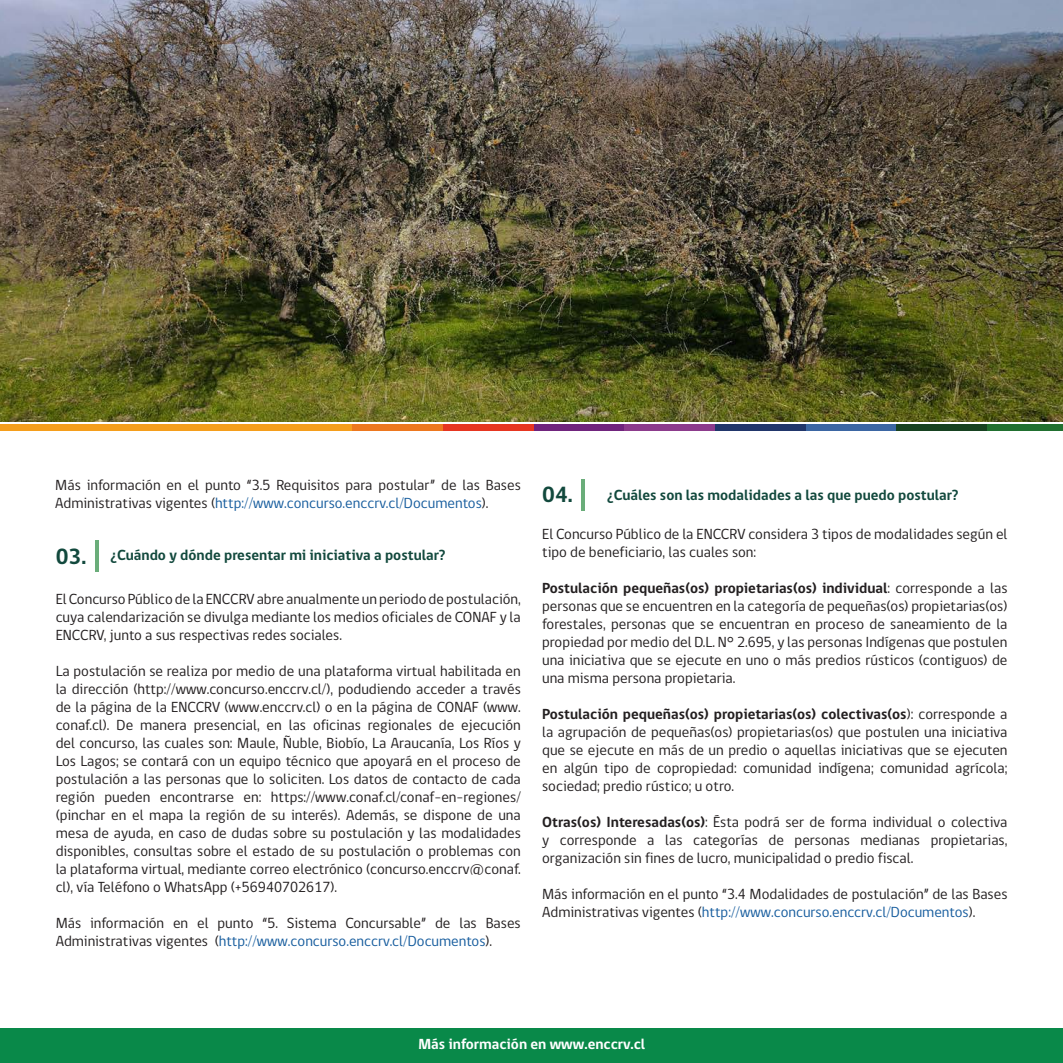
<style>
.page{position:relative;width:1063px;height:1063px;background:#fff}
.page>*{position:absolute;margin:0;border:0;box-sizing:border-box;transform-origin:0 0}
.t1{font:700 22.5px "gob CL";color:#12493d}
.Párrafo{font:15px/18px "gob CL";color:#231f20;text-align:justify}
.pregunta{font:700 15px "gob CL";color:#12493d}
.t2{font:700 15px "gob CL";color:#fff}
.s1{color:#175d9e}
.s2{font-weight:700}
</style>
<div class="page">
<div style="left:0;top:1028px;width:1063px;height:35px;background:#098949"></div>
<hr style="left:95px;top:541px;width:3px;height:31px;background:#6aad7a">
<img style="left:0;top:0;width:1063px;height:421px">
<hr style="left:581px;top:479px;width:4px;height:31px;background:#6aad7a">
<div style="left:0;top:425px;width:353px;height:6px;background:#f59e1c"></div>
<div style="left:353px;top:425px;width:90px;height:6px;background:#ed781f"></div>
<div style="left:443px;top:425px;width:91px;height:6px;background:#e63621"></div>
<div style="left:534px;top:425px;width:91px;height:6px;background:#70247d"></div>
<div style="left:625px;top:425px;width:90px;height:6px;background:#8c3b8c"></div>
<div style="left:715px;top:425px;width:91px;height:6px;background:#21366b"></div>
<div style="left:806px;top:425px;width:91px;height:6px;background:#3b66a3"></div>
<div style="left:897px;top:425px;width:90px;height:6px;background:#174221"></div>
<div style="left:987px;top:425px;width:76px;height:6px;background:#217030"></div>
<p class="Párrafo" style="left:55px;top:477px;width:467px">Más información en el punto “3.5 Requisitos para postular” de las Bases<br>Administrativas vigentes (<span class="s1">http://www.concurso.enccrv.cl/Documentos</span>).</p>
<p class="t1" style="left:56px;top:541px;width:32px">03.</p>
<p class="pregunta" style="left:111px;top:544px;width:336px">¿Cuándo y dónde presentar mi iniciativa a postular?</p>
<p class="Párrafo" style="left:56px;top:591px;width:467px">El Concurso Público de la ENCCRV abre anualmente un periodo de postulación, cuya calendarización se divulga mediante los medios oficiales de CONAF y la ENCCRV, junto a sus respectivas redes sociales.</p>
<p class="Párrafo" style="left:56px;top:663px;width:467px">La postulación se realiza por medio de una plataforma virtual habilitada en la dirección (http://www.concurso.enccrv.cl/), podudiendo acceder a través de la página de la ENCCRV (www.enccrv.cl) o en la página de CONAF (www. conaf.cl). De manera presencial, en las oficinas regionales de ejecución del concurso, las cuales son: Maule, Ñuble, Biobío, La Araucanía, Los Ríos y Los Lagos; se contará con un equipo técnico que apoyará en el proceso de postulación a las personas que lo soliciten. Los datos de contacto de cada región pueden encontrarse en: https://www.conaf.cl/conaf-en-regiones/ (pinchar en el mapa la región de su interés). Además, se dispone de una mesa de ayuda, en caso de dudas sobre su postulación y las modalidades disponibles, consultas sobre el estado de su postulación o problemas con la plataforma virtual, mediante correo electrónico (concurso.enccrv@conaf. cl), vía Teléfono o WhatsApp (+56940702617).</p>
<p class="Párrafo" style="left:56px;top:915px;width:467px">Más información en el punto “5. Sistema Concursable” de las Bases<br>Administrativas vigentes (<span class="s1">http://www.concurso.enccrv.cl/Documentos</span>).</p>
<p class="t1" style="left:542px;top:479px;width:32px">04.</p>
<p class="pregunta" style="left:607px;top:484px;width:353px">¿Cuáles son las modalidades a las que puedo postular?</p>
<p class="Párrafo" style="left:542px;top:525px;width:467px">El Concurso Público de la ENCCRV considera 3 tipos de modalidades según el tipo de beneficiario, las cuales son:</p>
<p class="Párrafo" style="left:542px;top:579px;width:467px"><span class="s2">Postulación pequeñas(os) propietarias(os) individual</span>: corresponde a las personas que se encuentren en la categoría de pequeñas(os) propietarias(os) forestales, personas que se encuentran en proceso de saneamiento de la propiedad por medio del D.L. N° 2.695, y las personas Indígenas que postulen una iniciativa que se ejecute en uno o más predios rústicos (contiguos) de una misma persona propietaria.</p>
<p class="Párrafo" style="left:542px;top:705px;width:467px"><span class="s2">Postulación pequeñas(os) propietarias(os) colectivas(os</span>): corresponde a la agrupación de pequeñas(os) propietarias(os) que postulen una iniciativa que se ejecute en más de un predio o aquellas iniciativas que se ejecuten en algún tipo de copropiedad: comunidad indígena; comunidad agrícola; sociedad; predio rústico; u otro.</p>
<p class="Párrafo" style="left:542px;top:813px;width:467px"><span class="s2">Otras(os) Interesadas(os)</span>: Ésta podrá ser de forma individual o colectiva y corresponde a las categorías de personas medianas propietarias, organización sin fines de lucro, municipalidad o predio fiscal.</p>
<p class="Párrafo" style="left:542px;top:885px;width:467px">Más información en el punto “3.4 Modalidades de postulación” de las Bases<br>Administrativas vigentes (<span class="s1">http://www.concurso.enccrv.cl/Documentos</span>).</p>
<p class="t2" style="left:418px;top:1034px;width:228px">Más información en www.enccrv.cl</p>
</div>
